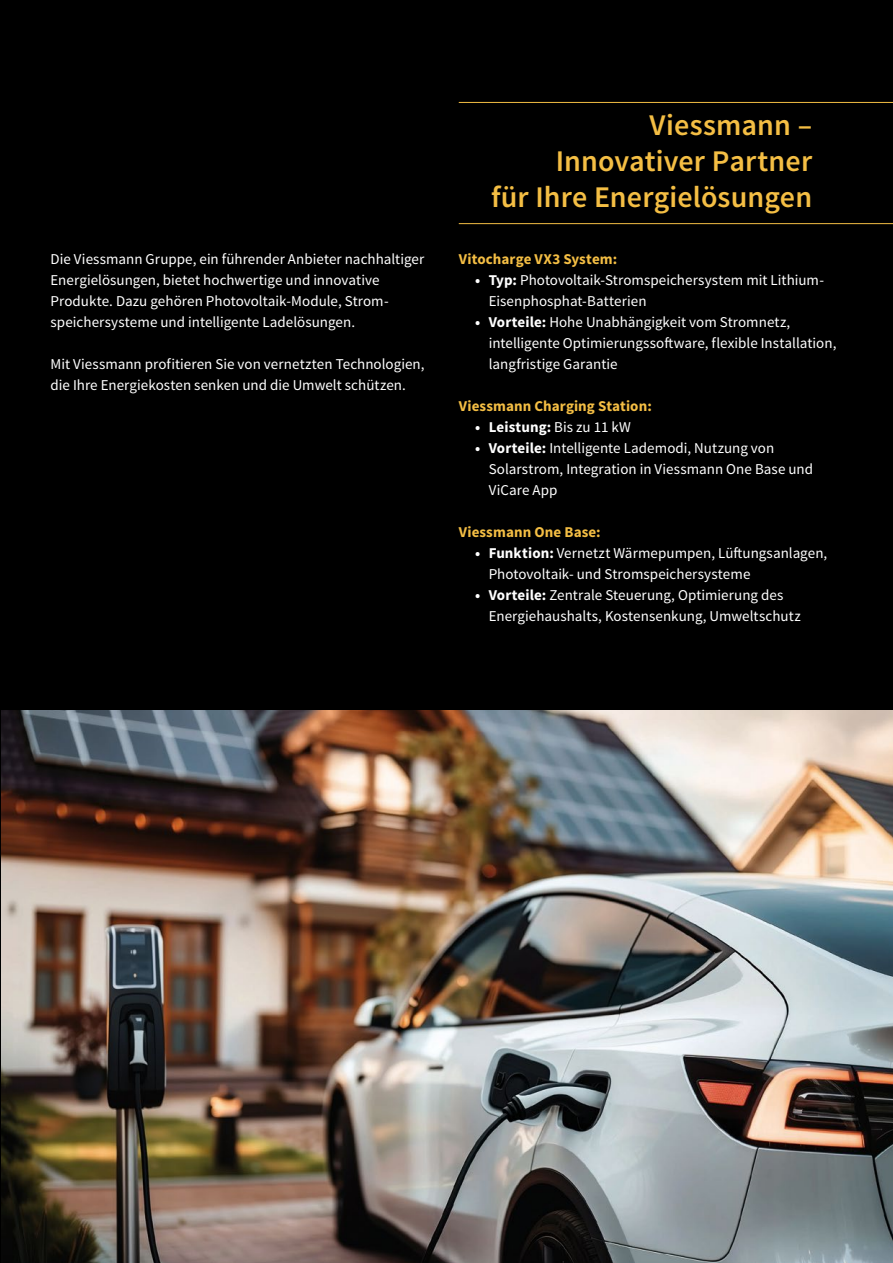
<style>
.page{position:relative;width:893px;height:1263px;background:#000}
.page>*{position:absolute;margin:0;border:0;box-sizing:border-box;transform-origin:0 0}
.t1{font:600 30px/36px "Source Sans Pro";letter-spacing:.005em;color:#f4be44;text-align:right}
.t2{font:15px/21px "Source Sans Pro";color:#fff}
.t3{font:700 15px "Source Sans Pro";letter-spacing:.005em;color:#f4be44}
.t4{font:700 15px "Source Sans Pro";letter-spacing:.005em;color:#fff}
.s1{font-weight:700}
.s2{font-weight:400}
</style>
<div class="page">
<img style="left:1px;top:710px;width:892px;height:553px">
<hr style="left:459px;top:102px;width:434px;height:1px;background:#f4be44">
<hr style="left:459px;top:223px;width:434px;height:1px;background:#f4be44">
<p class="t2" style="left:51px;top:249px;width:375px">Die Viessmann Gruppe, ein führender Anbieter nachhaltiger Energielösungen, bietet hochwertige und innovative Produkte. Dazu gehören Photovoltaik-Module, Strom&shy;speichersysteme und intelligente Ladelösungen.</p>
<p class="t2" style="left:51px;top:354px;width:375px">Mit Viessmann profitieren Sie von vernetzten Technologien, die Ihre Energiekosten senken und die Umwelt schützen.</p>
<h1 class="t1" style="left:491px;top:107px;width:323px">Viessmann –<br>Innovativer Partner<br>für Ihre Energielösungen</h1>
<p class="t3" style="left:459px;top:250px;width:160px">Vitocharge VX3 System:</p>
<p class="t2" style="left:489px;top:270px;width:337px;text-indent:-14px"><span class="s1">• Typ:</span> Photovoltaik-Stromspeichersystem mit Lithium-<br>Eisenphosphat-Batterien</p>
<p class="t2" style="left:489px;top:312px;width:349px;text-indent:-14px"><span class="s1">• Vorteile:</span> Hohe Unabhängigkeit vom Stromnetz, intelligente Optimierungssoftware, flexible Installation, langfristige Garantie</p>
<p class="t3" style="left:459px;top:397px;width:195px">Viessmann Charging Station:</p>
<p class="t4" style="left:475px;top:418px;width:157px">• Leistung: <span class="s2">Bis zu 11 kW</span></p>
<p class="t2" style="left:489px;top:438px;width:326px;text-indent:-14px"><span class="s1">• Vorteile:</span> Intelligente Lademodi, Nutzung von<br>Solarstrom, Integration in Viessmann One Base und<br>ViCare App</p>
<p class="t3" style="left:459px;top:523px;width:144px">Viessmann One Base:</p>
<p class="t2" style="left:489px;top:543px;width:340px;text-indent:-14px"><span class="s1">• Funktion:</span> Vernetzt Wärmepumpen, Lüftungsanlagen,<br>Photovoltaik- und Stromspeichersysteme</p>
<p class="t2" style="left:489px;top:585px;width:313px;text-indent:-14px"><span class="s1">• Vorteile:</span> Zentrale Steuerung, Optimierung des<br>Energiehaushalts, Kostensenkung, Umweltschutz</p>
</div>
